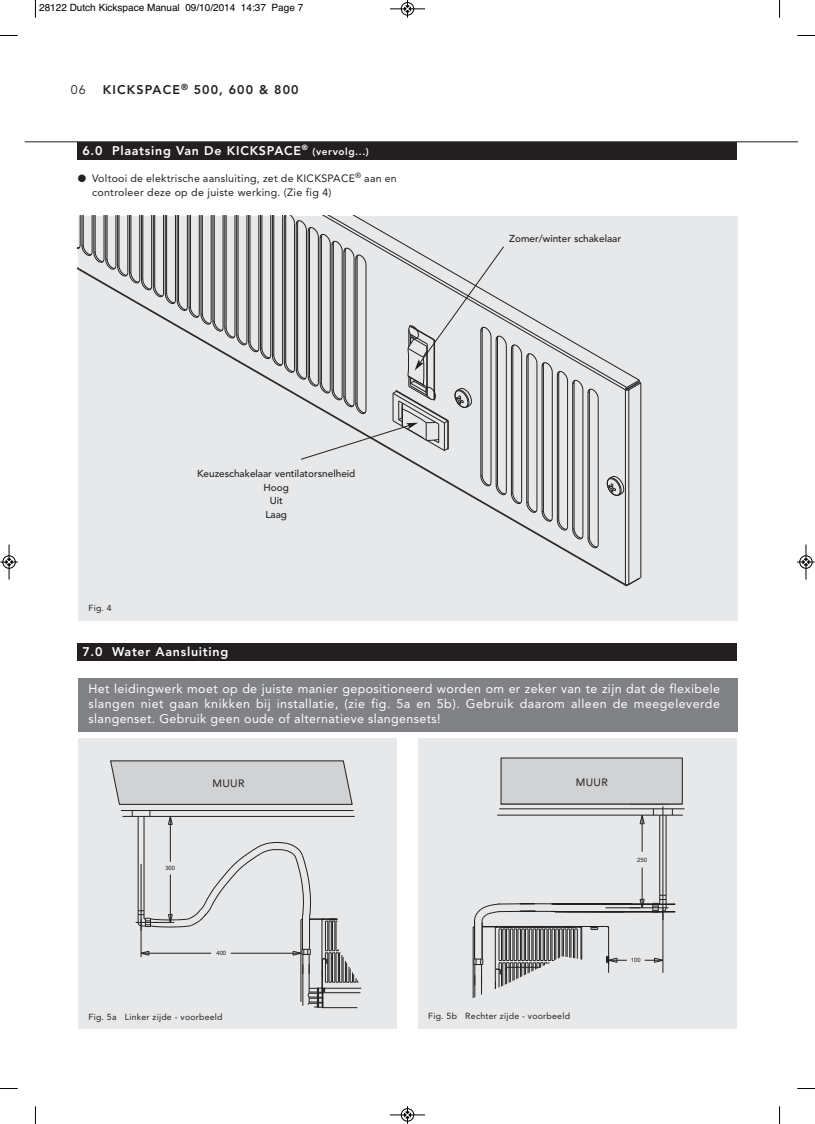
<style>
.page{position:relative;width:815px;height:1124px;background:#fff}
.page>*{position:absolute;margin:0;border:0;box-sizing:border-box;transform-origin:0 0}
.t1{font:12.5px/15px "Avenir";letter-spacing:.025em;color:#fff;text-align:justify}
.t2{font:800 12.5px "Avenir";letter-spacing:.06em;color:#fff}
.t3{font:800 12.5px "Avenir";letter-spacing:.09em;color:#231f20}
.t4{font:12.5px "Avenir";color:#231f20}
.t5{font:10.62px/13.8px "Avenir";letter-spacing:.025em;color:#231f20}
.t6{font:500 10px/13.8px "Avenir";color:#231f20;text-align:center}
.t7{font:10px "Helvetica";color:#000}
.t8{font:800 10px "Avenir";letter-spacing:.06em;color:#fff}
.t9{font:8.75px "Avenir";letter-spacing:.025em;color:#231f20}
.t10{font:5.88px "Arial";color:#231f20}
</style>
<div class="page">
<div style="left:78px;top:643px;width:659px;height:17px;background:#231f20"></div>
<div style="left:78px;top:738px;width:319px;height:291px;background:#e7e8e9"></div>
<svg style="left:110px;top:760px;width:243px;height:44px;background:#ccccce"></svg>
<svg style="left:168px;top:815px;width:5px;height:10px"></svg>
<hr style="left:170px;top:816px;width:1px;height:45px;background:#231f20">
<hr style="left:144px;top:816px;width:1px;height:102px;background:#231f20">
<hr style="left:138px;top:816px;width:1px;height:106px;background:#231f20">
<hr style="left:144px;top:816px;width:211px;height:1px;background:#231f20">
<hr style="left:144px;top:810px;width:210px;height:1px;background:#231f20">
<svg style="left:121px;top:810px;width:23px;height:7px"></svg>
<hr style="left:323px;top:992px;width:37px;height:1px;background:#231f20">
<hr style="left:322px;top:987px;width:39px;height:1px;background:#231f20">
<svg style="left:136px;top:842px;width:222px;height:166px"></svg>
<div style="left:418px;top:738px;width:319px;height:291px;background:#e7e8e9"></div>
<hr style="left:642px;top:867px;width:1px;height:40px;background:#231f20">
<hr style="left:642px;top:815px;width:1px;height:36px;background:#231f20">
<hr style="left:499px;top:808px;width:161px;height:1px;background:#231f20">
<hr style="left:659px;top:815px;width:1px;height:88px;background:#231f20">
<hr style="left:666px;top:815px;width:1px;height:92px;background:#231f20">
<hr style="left:497px;top:814px;width:163px;height:1px;background:#231f20">
<svg style="left:660px;top:808px;width:24px;height:7px"></svg>
<hr style="left:663px;top:806px;width:1px;height:113px;background:#231f20">
<svg style="left:472px;top:894px;width:204px;height:103px"></svg>
<div style="left:501px;top:757px;width:181px;height:46px;background:#d1d2d4"></div>
<svg style="left:639px;top:814px;width:6px;height:10px"></svg>
<div style="left:78px;top:678px;width:659px;height:53px;background:#808285"></div>
<hr style="left:25px;top:141px;width:772px;height:1px;background:#231f20">
<div style="left:78px;top:142px;width:659px;height:17px;background:#231f20"></div>
<div style="left:78px;top:216px;width:659px;height:404px;background:#e7e8e9"></div>
<hr style="left:629px;top:390px;width:1px;height:194px;background:#231f20">
<hr style="left:641px;top:383px;width:1px;height:194px;background:#231f20">
<svg style="left:407px;top:380px;width:219px;height:204px"></svg>
<svg style="left:625px;top:380px;width:16px;height:10px"></svg>
<hr style="left:589px;top:392px;width:1px;height:145px;background:#231f20">
<hr style="left:574px;top:383px;width:1px;height:145px;background:#231f20">
<hr style="left:558px;top:374px;width:1px;height:145px;background:#231f20">
<hr style="left:543px;top:365px;width:1px;height:146px;background:#231f20">
<hr style="left:528px;top:356px;width:1px;height:146px;background:#231f20">
<hr style="left:513px;top:348px;width:1px;height:145px;background:#231f20">
<hr style="left:497px;top:339px;width:1px;height:145px;background:#231f20">
<hr style="left:482px;top:330px;width:1px;height:145px;background:#231f20">
<svg style="left:480px;top:475px;width:119px;height:73px"></svg>
<svg style="left:607px;top:476px;width:17px;height:19px"></svg>
<svg style="left:625px;top:577px;width:16px;height:9px"></svg>
<svg style="left:78px;top:216px;width:521px;height:244px"></svg>
<svg style="left:35px;top:0;width:1px;height:18px"></svg>
<svg style="left:0;top:35px;width:18px;height:1px"></svg>
<svg style="left:779px;top:0;width:1px;height:18px"></svg>
<svg style="left:797px;top:35px;width:18px;height:1px"></svg>
<svg style="left:35px;top:1106px;width:1px;height:17px"></svg>
<svg style="left:0;top:1088px;width:18px;height:1px"></svg>
<svg style="left:779px;top:1106px;width:1px;height:17px"></svg>
<svg style="left:797px;top:1088px;width:18px;height:1px"></svg>
<div style="left:401px;top:2px;width:13px;height:14px;border:1px solid #fff;border-radius:50%"></div>
<hr style="left:390px;top:9px;width:35px;height:1px;background:#000">
<div style="left:401px;top:2px;width:13px;height:13px;border:1px solid #000;border-radius:50%"></div>
<svg style="left:404px;top:0;width:7px;height:18px"></svg>
<hr style="left:390px;top:1114px;width:35px;height:1px;background:#000">
<div style="left:401px;top:1108px;width:13px;height:13px;border:1px solid #000;border-radius:50%"></div>
<svg style="left:404px;top:1106px;width:7px;height:17px"></svg>
<div style="left:2px;top:555px;width:14px;height:13px;border:1px solid #fff;border-radius:50%"></div>
<hr style="left:9px;top:544px;width:1px;height:35px;background:#000">
<div style="left:3px;top:555px;width:12px;height:13px;border:1px solid #000;border-radius:50%"></div>
<svg style="left:0;top:558px;width:18px;height:7px"></svg>
<div style="left:799px;top:555px;width:14px;height:13px;border:1px solid #fff;border-radius:50%"></div>
<hr style="left:806px;top:544px;width:1px;height:35px;background:#000">
<div style="left:800px;top:555px;width:12px;height:13px;border:1px solid #000;border-radius:50%"></div>
<svg style="left:797px;top:558px;width:18px;height:7px"></svg>
<p class="t7" style="left:39px;top:2px;width:266px">28122 Dutch Kickspace Manual 09/10/2014 14:37 Page 7</p>
<p class="t4" style="left:71px;top:84px;width:16px">06</p>
<p class="t3" style="left:103px;top:84px;width:197px">KICKSPACE<sup>®</sup> 500, 600 &amp; 800</p>
<p class="t2" style="left:82px;top:145px;width:227px">6.0 Plaatsing Van De KICKSPACE<sup>®</sup></p>
<p class="t8" style="left:313px;top:147px;width:58px">(vervolg...)</p>
<p class="t5" style="left:92px;top:172px;width:306px;text-indent:-14px">● Voltooi de elektrische aansluiting, zet de KICKSPACE<sup>®</sup> aan en controleer deze op de juiste werking. (Zie fig 4)</p>
<p class="t9" style="left:89px;top:604px;width:25px">Fig. 4</p>
<p class="t6" style="left:197px;top:467px;width:160px">Keuzeschakelaar ventilatorsnelheid<br>Hoog<br>Uit<br>Laag</p>
<p class="t2" style="left:82px;top:646px;width:147px">7.0 Water Aansluiting</p>
<p class="t6" style="left:509px;top:233px;width:113px">Zomer/winter schakelaar</p>
<p class="t1" style="left:89px;top:682px;width:633px">Het leidingwerk moet op de juiste manier gepositioneerd worden om er zeker van te zijn dat de flexibele slangen niet gaan knikken bij installatie, (zie fig. 5a en 5b). Gebruik daarom alleen de meegeleverde slangenset. Gebruik geen oude of alternatieve slangensets!</p>
<p class="t10" style="left:165px;top:864px;width:11px">300</p>
<p class="t5" style="left:213px;top:777px;width:33px">MUUR</p>
<p class="t5" style="left:576px;top:776px;width:33px">MUUR</p>
<p class="t10" style="left:637px;top:856px;width:11px">250</p>
<p class="t10" style="left:216px;top:949px;width:11px">400</p>
<p class="t9" style="left:89px;top:1013px;width:136px">Fig. 5a Linker zijde - voorbeeld</p>
<p class="t9" style="left:428px;top:1012px;width:143px">Fig. 5b Rechter zijde - voorbeeld</p>
<p class="t10" style="left:631px;top:956px;width:11px">100</p>
</div>
